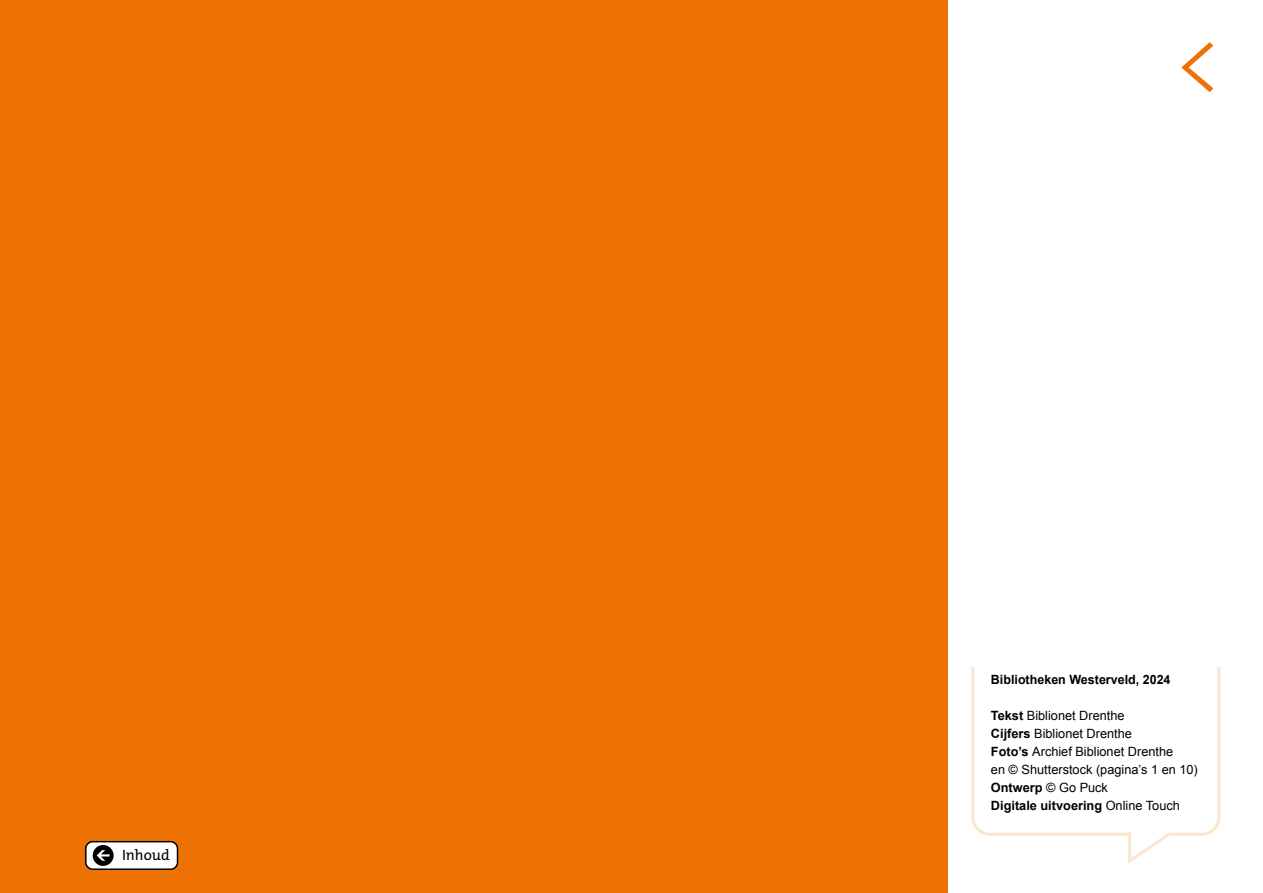
<style>
.page{position:relative;width:1263px;height:893px;background:#fff}
.page>*{position:absolute;margin:0;border:0;box-sizing:border-box;transform-origin:0 0}
.t1{font:300 90px "The Mix";color:#ee7203}
.t2{font:15px "The Mix";color:#000}
.t3{font:12.75px "Arial";color:#000}
.t4{font:700 12.75px "Arial";color:#000}
.s1{font-weight:700}
.s2{font-weight:400}
</style>
<div class="page">
<div style="left:0;top:0;width:947px;height:893px;background:#ee7203"></div>
<div style="left:86px;top:842px;width:91px;height:27px;background:#fff;border-radius:7px"></div>
<div style="left:85px;top:841px;width:93px;height:29px;border:2px solid #000;border-radius:7px"></div>
<div style="left:93px;top:845px;width:21px;height:21px;background:#000;border-radius:50%"></div>
<svg style="left:97px;top:850px;width:13px;height:11px"></svg>
<svg style="left:971px;top:667px;width:250px;height:197px"></svg>
<hr style="left:1131px;top:831px;width:40px;height:2px;background:#fff">
<p class="t2" style="left:122px;top:842px;width:49px">Inhoud</p>
<p class="t1" style="left:1175px;top:-15px;width:46px">&lt;</p>
<p class="t4" style="left:991px;top:671px;width:181px">Bibliotheken Westerveld, 2024</p>
<p class="t3" style="left:991px;top:707px;width:135px"><span class="s1">Tekst</span> Biblionet Drenthe</p>
<p class="t3" style="left:991px;top:725px;width:143px"><span class="s1">Cijfers</span> Biblionet Drenthe</p>
<p class="t3" style="left:991px;top:743px;width:184px"><span class="s1">Foto’s</span> Archief Biblionet Drenthe</p>
<p class="t3" style="left:991px;top:761px;width:208px">en © Shutterstock (pagina’s 1 en 10)</p>
<p class="t4" style="left:991px;top:779px;width:119px">Ontwerp <span class="s2">© Go Puck</span></p>
<p class="t4" style="left:991px;top:797px;width:190px">Digitale uitvoering <span class="s2">Online Touch</span></p>
</div>
